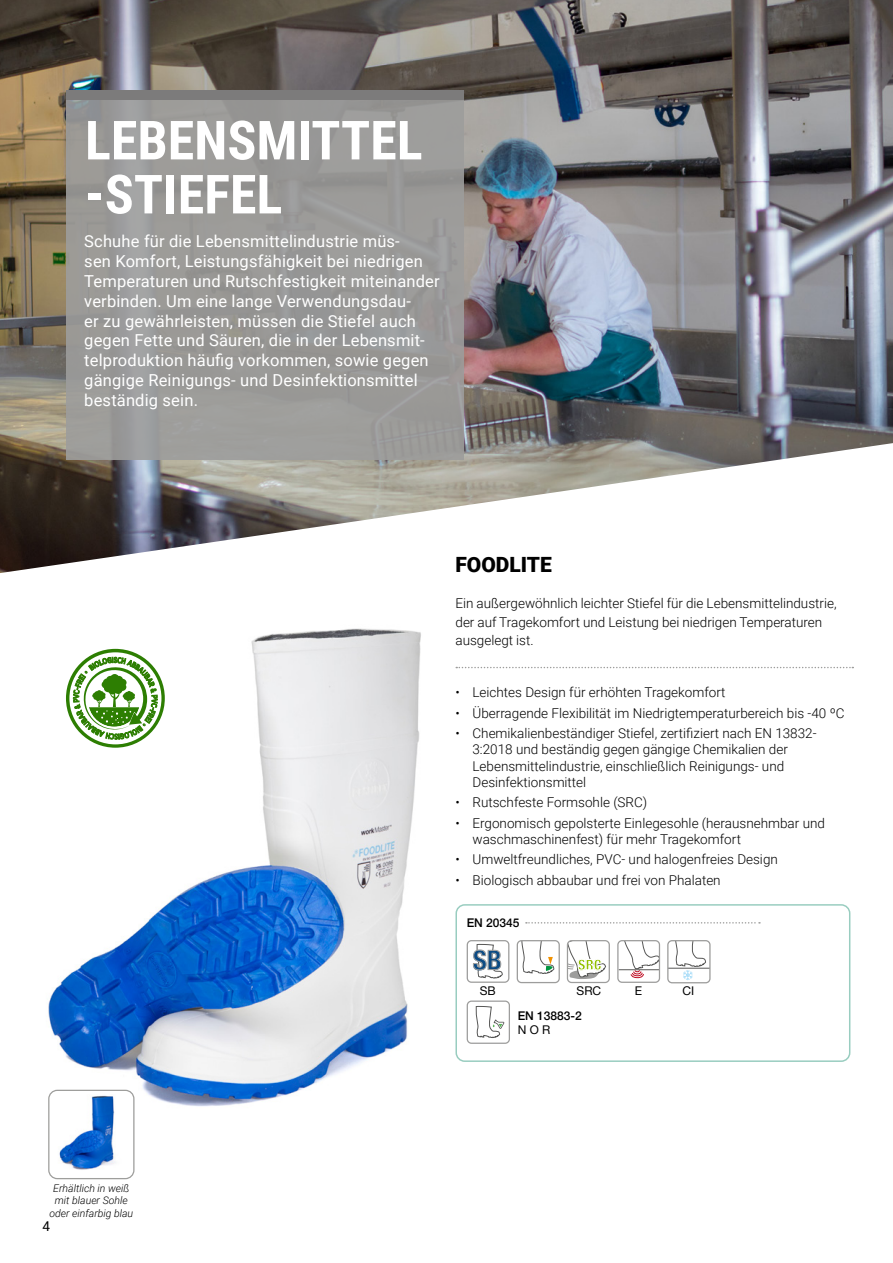
<style>
.page{position:relative;width:893px;height:1263px;background:#fff}
.page>*{position:absolute;margin:0;border:0;box-sizing:border-box;transform-origin:0 0}
.t1{font:700 54px/54px "Roboto Condensed";color:#fff}
.t2{font:700 condensed 27px "Helvetica Neue";color:#0c4b84}
.t3{font:900 21px "Roboto";color:#000}
.t4{font:16.5px/19.8px "Roboto";letter-spacing:.01em;color:#fff}
.t5{font:900 condensed 14.4px "Helvetica Neue";color:#92c100}
.t6{font:300 13.5px/16.2px "Roboto";color:#000}
.t7{font:13.5px "Roboto";color:#000}
.t8{font:500 12px/14.4px "Helvetica Neue";color:#000}
.t9{font:12px "Helvetica Neue";color:#000}
.t10{font:italic 300 10.5px/12.6px "Roboto";color:#000;text-align:center}
.s1{font-weight:400}
</style>
<div class="page">
<div style="left:455px;top:904px;width:395px;height:158px;border:2px solid #99cdc0;border-radius:9px"></div>
<img style="left:0;top:0;width:893px;height:573px">
<div style="left:67px;top:90px;width:397px;height:370px;background:#9d9d9c"></div>
<div style="left:67px;top:90px;width:397px;height:10px;background:#7c7b7b"></div>
<svg style="left:456px;top:667px;width:397px;height:1px"></svg>
<img style="left:48px;top:628px;width:373px;height:479px">
<img style="left:52px;top:1095px;width:76px;height:75px">
<div style="left:48px;top:1090px;width:87px;height:89px;border:1px solid #9e9e9c;border-radius:9px"></div>
<svg style="left:519px;top:942px;width:39px;height:32px"></svg>
<div style="left:517px;top:940px;width:43px;height:43px;border:1px solid #9d9d9c;border-radius:4px"></div>
<svg style="left:619px;top:942px;width:39px;height:37px"></svg>
<div style="left:617px;top:940px;width:43px;height:43px;border:1px solid #9d9d9c;border-radius:4px"></div>
<svg style="left:469px;top:943px;width:34px;height:38px"></svg>
<div style="left:467px;top:940px;width:42px;height:43px;border:1px solid #9d9d9c;border-radius:4px"></div>
<svg style="left:669px;top:942px;width:40px;height:39px"></svg>
<div style="left:667px;top:940px;width:44px;height:43px;border:1px solid #9d9d9c;border-radius:4px"></div>
<svg style="left:526px;top:922px;width:234px;height:1px"></svg>
<svg style="left:569px;top:942px;width:37px;height:37px"></svg>
<div style="left:567px;top:940px;width:43px;height:43px;border:1px solid #9d9d9c;border-radius:4px"></div>
<svg style="left:475px;top:1005px;width:30px;height:33px"></svg>
<div style="left:467px;top:1000px;width:43px;height:44px;border:1px solid #9d9d9c;border-radius:4px"></div>
<div style="left:59px;top:642px;width:112px;height:113px;background:#fff;border-radius:56px"></div>
<svg style="left:66px;top:649px;width:99px;height:99px"></svg>
<p class="t1" style="left:85px;top:111px;width:339px">LEBENSMITTEL -STIEFEL</p>
<p class="t4" style="left:84px;top:231px;width:357px">Schuhe für die Lebensmittelindustrie müs-<br>sen Komfort, Leistungsfähigkeit bei niedrigen Temperaturen und Rutschfestigkeit miteinander verbinden. Um eine lange Verwendungsdau-<br>er zu gewährleisten, müssen die Stiefel auch gegen Fette und Säuren, die in der Lebensmit&shy;telproduktion häufig vorkommen, sowie gegen gängige Reinigungs- und Desinfektionsmittel beständig sein.</p>
<p class="t3" style="left:455px;top:550px;width:98px">FOODLITE</p>
<p class="t6" style="left:455px;top:593px;width:383px;line-height:18.8px">Ein außergewöhnlich leichter Stiefel für die Lebensmittelindustrie, der auf Tragekomfort und Leistung bei niedrigen Temperaturen ausgelegt ist.</p>
<p class="t6" style="left:455px;top:684px;width:272px">• Leichtes Design für erhöhten Tragekomfort</p>
<p class="t6" style="left:455px;top:704px;width:390px">• Überragende Flexibilität im Niedrigtemperaturbereich bis -40 ºC</p>
<p class="t6" style="left:472px;top:725px;width:346px;text-indent:-17px">• Chemikalienbeständiger Stiefel, zertifiziert nach EN 13832- 3:2018 und beständig gegen gängige Chemikalien der Lebensmittelindustrie, einschließlich Reinigungs- und Desinfektionsmittel</p>
<p class="t6" style="left:455px;top:794px;width:193px">• Rutschfeste Formsohle (SRC)</p>
<p class="t6" style="left:472px;top:814px;width:354px;text-indent:-17px">• Ergonomisch gepolsterte Einlegesohle (herausnehmbar und waschmaschinenfest) für mehr Tragekomfort</p>
<p class="t6" style="left:455px;top:851px;width:324px">• Umweltfreundliches, PVC- und halogenfreies Design</p>
<p class="t6" style="left:455px;top:871px;width:267px">• Biologisch abbaubar und frei von Phalaten</p>
<p class="t8" style="left:467px;top:915px;width:54px">EN 20345</p>
<p class="t2" style="left:473px;top:944px;width:30px">SB</p>
<p class="t9" style="left:480px;top:982px;width:17px">SB</p>
<p class="t9" style="left:635px;top:982px;width:9px">E</p>
<p class="t9" style="left:682px;top:982px;width:13px">CI</p>
<p class="t5" style="left:578px;top:956px;width:25px">SRC</p>
<p class="t9" style="left:577px;top:982px;width:26px">SRC</p>
<p class="t8" style="left:518px;top:1007px;width:66px">EN 13883-2<br><span class="s1">N O R</span></p>
<p class="t10" style="left:49px;top:1181px;width:85px">Erhältlich in weiß mit blauer Sohle oder einfarbig blau</p>
<p class="t7" style="left:43px;top:1216px;width:9px">4</p>
</div>
